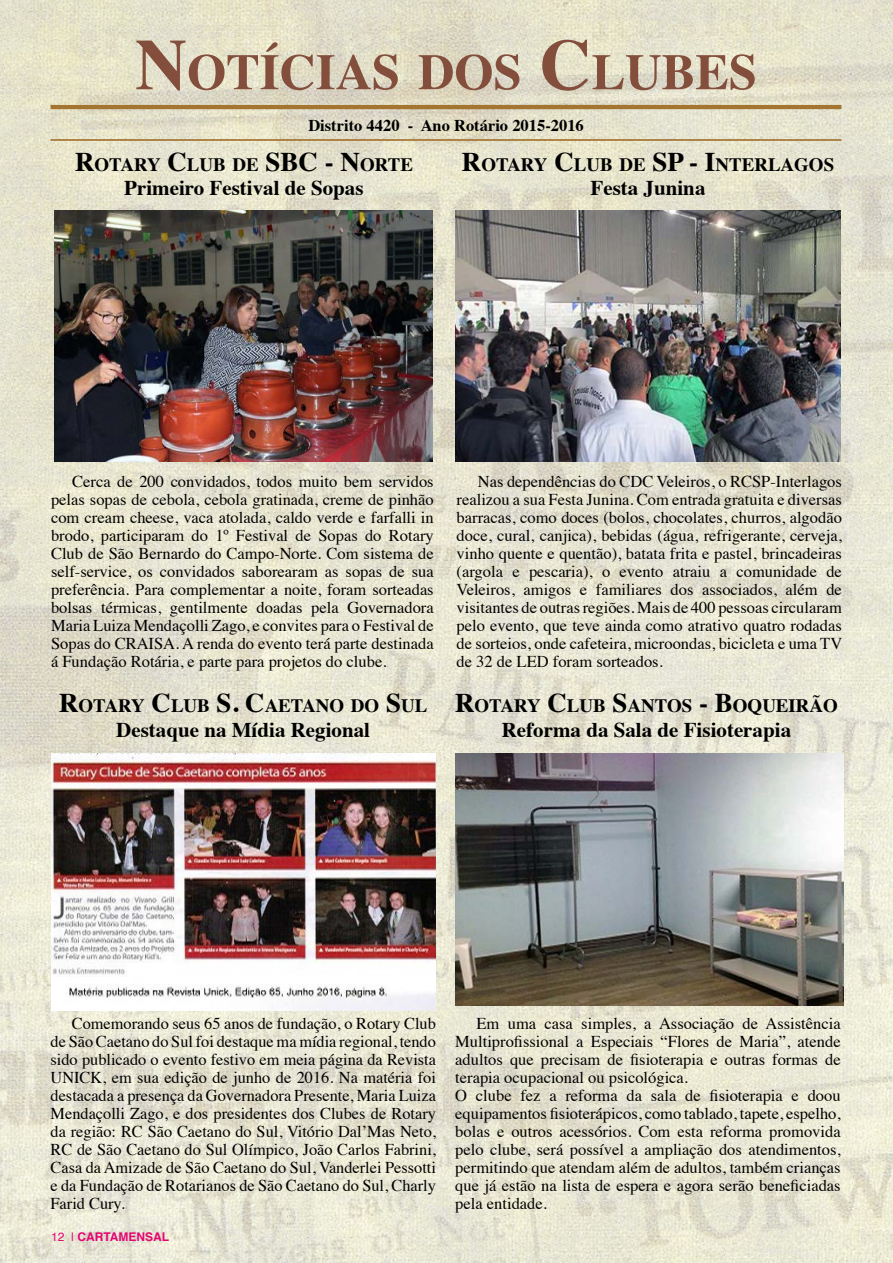
<style>
.page{position:relative;width:893px;height:1263px;background:#fff}
.page>*{position:absolute;margin:0;border:0;box-sizing:border-box;transform-origin:0 0}
.t1{font:700 50.4px "Times";color:#834e3b}
.t2{font:700 21px "Times";color:#000}
.t3{font:700 18.9px "Times";color:#000}
.t4{font:16.5px/18px "Times";color:#000;text-align:justify}
.t5{font:700 16.5px "Times";color:#000}
.t6{font:700 12px "Helvetica";color:#e40571}
.s1{font-size:72px}
.s2{font-size:27px}
.s3{font-weight:400}
</style>
<div class="page">
<img style="left:0;top:0;width:893px;height:1263px">
<hr style="left:51px;top:105px;width:790px;height:4px;background:#a47531">
<hr style="left:51px;top:139px;width:790px;height:2px;background:#a47531">
<img style="left:54px;top:210px;width:378px;height:252px">
<img style="left:456px;top:210px;width:384px;height:252px">
<img style="left:455px;top:753px;width:389px;height:253px">
<img style="left:51px;top:753px;width:384px;height:257px">
<h1 class="t1" style="left:135px;top:24px;width:623px"><span class="s1">N</span>OTÍCIAS DOS <span class="s1">C</span>LUBES</h1>
<p class="t5" style="left:308px;top:109px;width:277px">Distrito 4420 - Ano Rotário 2015-2016</p>
<p class="t3" style="left:75px;top:147px;width:209px"><span class="s2">R</span>OTARY <span class="s2">C</span>LUB DE <span class="s2">SBC</span></p>
<p class="t3" style="left:325px;top:147px;width:90px"><span class="s2">- N</span>ORTE</p>
<p class="t3" style="left:462px;top:147px;width:374px"><span class="s2">R</span>OTARY <span class="s2">C</span>LUB DE <span class="s2">SP - I</span>NTERLAGOS</p>
<p class="t2" style="left:124px;top:168px;width:241px">Primeiro Festival de Sopas</p>
<p class="t2" style="left:591px;top:168px;width:116px">Festa Junina</p>
<p class="t4" style="left:51px;top:471px;width:384px;text-indent:21px">Cerca de 200 convidados, todos muito bem servidos pelas sopas de cebola, cebola gratinada, creme de pinhão com cream cheese, vaca atolada, caldo verde e farfalli in brodo, participaram do 1º Festival de Sopas do Rotary Club de São Bernardo do Campo-Norte. Com sistema de self-service, os convidados saborearam as sopas de sua preferência. Para complementar a noite, foram sorteadas bolsas térmicas, gentilmente doadas pela Governadora Maria Luiza Mendaçolli Zago, e convites para o Festival de Sopas do CRAISA. A renda do evento terá parte destinada á Fundação Rotária, e parte para projetos do clube.</p>
<p class="t4" style="left:457px;top:471px;width:387px;text-indent:21px">Nas dependências do CDC Veleiros, o RCSP-Interlagos realizou a sua Festa Junina. Com entrada gratuita e diversas barracas, como doces (bolos, chocolates, churros, algodão doce, cural, canjica), bebidas (água, refrigerante, cerveja, vinho quente e quentão), batata frita e pastel, brincadeiras (argola e pescaria), o evento atraiu a comunidade de Veleiros, amigos e familiares dos associados, além de visitantes de outras regiões. Mais de 400 pessoas circularam pelo evento, que teve ainda como atrativo quatro rodadas de sorteios, onde cafeteira, microondas, bicicleta e uma TV de 32 de LED foram sorteados.</p>
<p class="t3" style="left:59px;top:688px;width:780px"><span class="s2">R</span>OTARY <span class="s2">C</span>LUB <span class="s2">S. C</span>AETANO DO <span class="s2">S</span>UL <span class="s2">R</span>OTARY <span class="s2">C</span>LUB <span class="s2">S</span>ANTOS <span class="s2">- B</span>OQUEIRÃO</p>
<p class="t2" style="left:116px;top:710px;width:255px">Destaque na Mídia Regional</p>
<p class="t2" style="left:502px;top:710px;width:291px">Reforma da Sala de Fisioterapia</p>
<p class="t4" style="left:51px;top:1013px;width:387px;text-indent:21px">Comemorando seus 65 anos de fundação, o Rotary Club de São Caetano do Sul foi destaque ma mídia regional, tendo sido publicado o evento festivo em meia página da Revista UNICK, em sua edição de junho de 2016. Na matéria foi destacada a presença da Governadora Presente, Maria Luiza Mendaçolli Zago, e dos presidentes dos Clubes de Rotary da região: RC São Caetano do Sul, Vitório Dal’Mas Neto, RC de São Caetano do Sul Olímpico, João Carlos Fabrini, Casa da Amizade de São Caetano do Sul, Vanderlei Pessotti e da Fundação de Rotarianos de São Caetano do Sul, Charly Farid Cury.</p>
<p class="t4" style="left:455px;top:1013px;width:387px;text-align:left;text-indent:21px">Em uma casa simples, a Associação de Assistência Multiprofissional a Especiais “Flores de Maria”, atende adultos que precisam de fisioterapia e outras formas de terapia ocupacional ou psicológica.<br>O clube fez a reforma da sala de fisioterapia e doou equipamentos fisioterápicos, como tablado, tapete, espelho, bolas e outros acessórios. Com esta reforma promovida pelo clube, será possível a ampliação dos atendimentos, permitindo que atendam além de adultos, também crianças que já estão na lista de espera e agora serão beneficiadas pela entidade.</p>
<p class="t6" style="left:51px;top:1227px;width:120px"><span class="s3">12 |</span> CARTAMENSAL</p>
</div>
